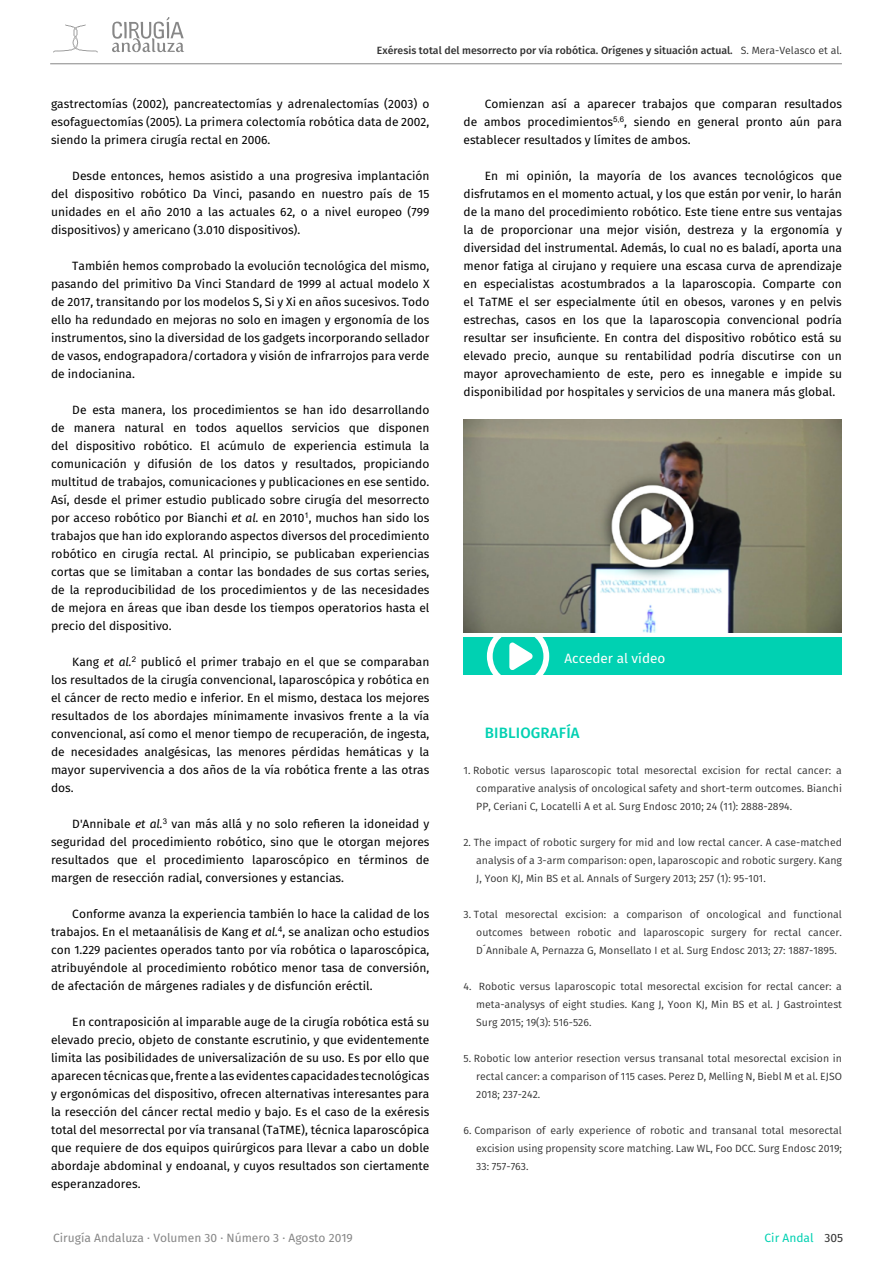
<style>
.page{position:relative;width:893px;height:1263px;background:#fff}
.page>*{position:absolute;margin:0;border:0;box-sizing:border-box;transform-origin:0 0}
.t1{font:500 15px "Fira Sans";letter-spacing:.01em;color:#00d1b2}
.t2{font:13.5px "Fira Sans";color:#fff}
.t3{font:12px/18px "Fira Sans";color:#000;text-align:justify}
.t4{font:12px "Fira Sans";color:#878787}
.t5{font:12px "Fira Sans";color:#00d1b2}
.t6{font:10.5px/18px "Fira Sans";color:#333;text-align:justify}
.t7{font:500 10.5px "Fira Sans";color:#333}
.s1{font-weight:400}
.s2{font-style:italic}
.s3{color:#333}
</style>
<div class="page">
<svg style="left:53px;top:24px;width:45px;height:29px"></svg>
<svg style="left:112px;top:17px;width:72px;height:35px"></svg>
<hr style="left:50px;top:64px;width:792px;height:1px;background:#878787">
<div style="left:463px;top:637px;width:379px;height:38px;background:#00d1b2"></div>
<svg style="left:487px;top:632px;width:62px;height:43px"></svg>
<img style="left:463px;top:419px;width:379px;height:213px">
<p class="t7" style="left:377px;top:42px;width:467px">Exéresis total del mesorrecto por vía robótica. Orígenes y situación actual. <span class="s1">S. Mera-Velasco et al.</span></p>
<p class="t3" style="left:51px;top:94px;width:380px">gastrectomías (2002), pancreatectomías y adrenalectomías (2003) o esofaguectomías (2005). La primera colectomía robótica data de 2002, siendo la primera cirugía rectal en 2006.</p>
<p class="t3" style="left:51px;top:166px;width:380px;text-indent:21px">Desde entonces, hemos asistido a una progresiva implantación del dispositivo robótico Da Vinci, pasando en nuestro país de 15 unidades en el año 2010 a las actuales 62, o a nivel europeo (799 dispositivos) y americano (3.010 dispositivos).</p>
<p class="t3" style="left:51px;top:256px;width:380px;text-indent:21px">También hemos comprobado la evolución tecnológica del mismo, pasando del primitivo Da Vinci Standard de 1999 al actual modelo X de 2017, transitando por los modelos S, Si y Xi en años sucesivos. Todo ello ha redundado en mejoras no solo en imagen y ergonomía de los instrumentos, sino la diversidad de los gadgets incorporando sellador de vasos, endograpadora/cortadora y visión de infrarrojos para verde de indocianina.</p>
<p class="t3" style="left:51px;top:400px;width:380px;text-indent:21px">De esta manera, los procedimientos se han ido desarrollando de manera natural en todos aquellos servicios que disponen del dispositivo robótico. El acúmulo de experiencia estimula la comunicación y difusión de los datos y resultados, propiciando multitud de trabajos, comunicaciones y publicaciones en ese sentido.<br>Así, desde el primer estudio publicado sobre cirugía del mesorrecto por acceso robótico por Bianchi <span class="s2">et al.</span> en 2010<sup>1</sup>, muchos han sido los trabajos que han ido explorando aspectos diversos del procedimiento robótico en cirugía rectal. Al principio, se publicaban experiencias cortas que se limitaban a contar las bondades de sus cortas series, de la reproducibilidad de los procedimientos y de las necesidades de mejora en áreas que iban desde los tiempos operatorios hasta el precio del dispositivo.</p>
<p class="t3" style="left:51px;top:652px;width:380px;text-indent:21px">Kang <span class="s2">et al.</span><sup>2</sup> publicó el primer trabajo en el que se comparaban los resultados de la cirugía convencional, laparoscópica y robótica en el cáncer de recto medio e inferior. En el mismo, destaca los mejores resultados de los abordajes mínimamente invasivos frente a la vía convencional, así como el menor tiempo de recuperación, de ingesta, de necesidades analgésicas, las menores pérdidas hemáticas y la mayor supervivencia a dos años de la vía robótica frente a las otras dos.</p>
<p class="t3" style="left:51px;top:814px;width:380px;text-indent:21px">D'Annibale <span class="s2">et al.</span><sup>3</sup> van más allá y no solo refieren la idoneidad y seguridad del procedimiento robótico, sino que le otorgan mejores resultados que el procedimiento laparoscópico en términos de margen de resección radial, conversiones y estancias.</p>
<p class="t3" style="left:51px;top:904px;width:380px;text-indent:21px">Conforme avanza la experiencia también lo hace la calidad de los trabajos. En el metaanálisis de Kang <span class="s2">et al.</span><sup>4</sup>, se analizan ocho estudios con 1.229 pacientes operados tanto por vía robótica o laparoscópica, atribuyéndole al procedimiento robótico menor tasa de conversión, de afectación de márgenes radiales y de disfunción eréctil.</p>
<p class="t3" style="left:51px;top:1012px;width:380px;text-indent:21px">En contraposición al imparable auge de la cirugía robótica está su elevado precio, objeto de constante escrutinio, y que evidentemente limita las posibilidades de universalización de su uso. Es por ello que aparecen técnicas que, frente a las evidentes capacidades tecnológicas y ergonómicas del dispositivo, ofrecen alternativas interesantes para la resección del cáncer rectal medio y bajo. Es el caso de la exéresis total del mesorrectal por vía transanal (TaTME), técnica laparoscópica que requiere de dos equipos quirúrgicos para llevar a cabo un doble abordaje abdominal y endoanal, y cuyos resultados son ciertamente esperanzadores.</p>
<p class="t3" style="left:463px;top:94px;width:380px;text-indent:21px">Comienzan así a aparecer trabajos que comparan resultados de ambos procedimientos<sup>5,6</sup>, siendo en general pronto aún para establecer resultados y límites de ambos.</p>
<p class="t3" style="left:463px;top:166px;width:380px;text-indent:21px">En mi opinión, la mayoría de los avances tecnológicos que disfrutamos en el momento actual, y los que están por venir, lo harán de la mano del procedimiento robótico. Este tiene entre sus ventajas la de proporcionar una mejor visión, destreza y la ergonomía y diversidad del instrumental. Además, lo cual no es baladí, aporta una menor fatiga al cirujano y requiere una escasa curva de aprendizaje en especialistas acostumbrados a la laparoscopia. Comparte con el TaTME el ser especialmente útil en obesos, varones y en pelvis estrechas, casos en los que la laparoscopia convencional podría resultar ser insuficiente. En contra del dispositivo robótico está su elevado precio, aunque su rentabilidad podría discutirse con un mayor aprovechamiento de este, pero es innegable e impide su disponibilidad por hospitales y servicios de una manera más global.</p>
<p class="t2" style="left:564px;top:648px;width:102px">Acceder al vídeo</p>
<p class="t1" style="left:485px;top:721px;width:96px">BIBLIOGRAFÍA</p>
<p class="t6" style="left:476px;top:761px;width:367px;text-indent:-13px">1. Robotic versus laparoscopic total mesorectal excision for rectal cancer: a comparative analysis of oncological safety and short-term outcomes. Bianchi PP, Ceriani C, Locatelli A et al. Surg Endosc 2010; 24 (11): 2888-2894.</p>
<p class="t6" style="left:476px;top:833px;width:367px;text-indent:-13px">2. The impact of robotic surgery for mid and low rectal cancer. A case-matched analysis of a 3-arm comparison: open, laparoscopic and robotic surgery. Kang J, Yoon KJ, Min BS et al. Annals of Surgery 2013; 257 (1): 95-101.</p>
<p class="t6" style="left:476px;top:905px;width:367px;text-indent:-13px">3. Total mesorectal excision: a comparison of oncological and functional outcomes between robotic and laparoscopic surgery for rectal cancer.<br>D´Annibale A, Pernazza G, Monsellato I et al. Surg Endosc 2013; 27: 1887-1895.</p>
<p class="t6" style="left:476px;top:977px;width:367px;text-indent:-13px">4. Robotic versus laparoscopic total mesorectal excision for rectal cancer: a meta-analysys of eight studies. Kang J, Yoon KJ, Min BS et al. J Gastrointest Surg 2015; 19(3): 516-526.</p>
<p class="t6" style="left:476px;top:1049px;width:367px;text-indent:-13px">5. Robotic low anterior resection versus transanal total mesorectal excision in rectal cancer: a comparison of 115 cases. Perez D, Melling N, Biebl M et al. EJSO 2018; 237-242.</p>
<p class="t6" style="left:476px;top:1121px;width:367px;text-indent:-13px">6. Comparison of early experience of robotic and transanal total mesorectal excision using propensity score matching. Law WL, Foo DCC. Surg Endosc 2019; 33: 757-763.</p>
<p class="t4" style="left:53px;top:1229px;width:301px">Cirugía Andaluza · Volumen 30 · Número 3 · Agosto 2019</p>
<p class="t5" style="left:765px;top:1229px;width:80px">Cir Andal <span class="s3">305</span></p>
</div>
